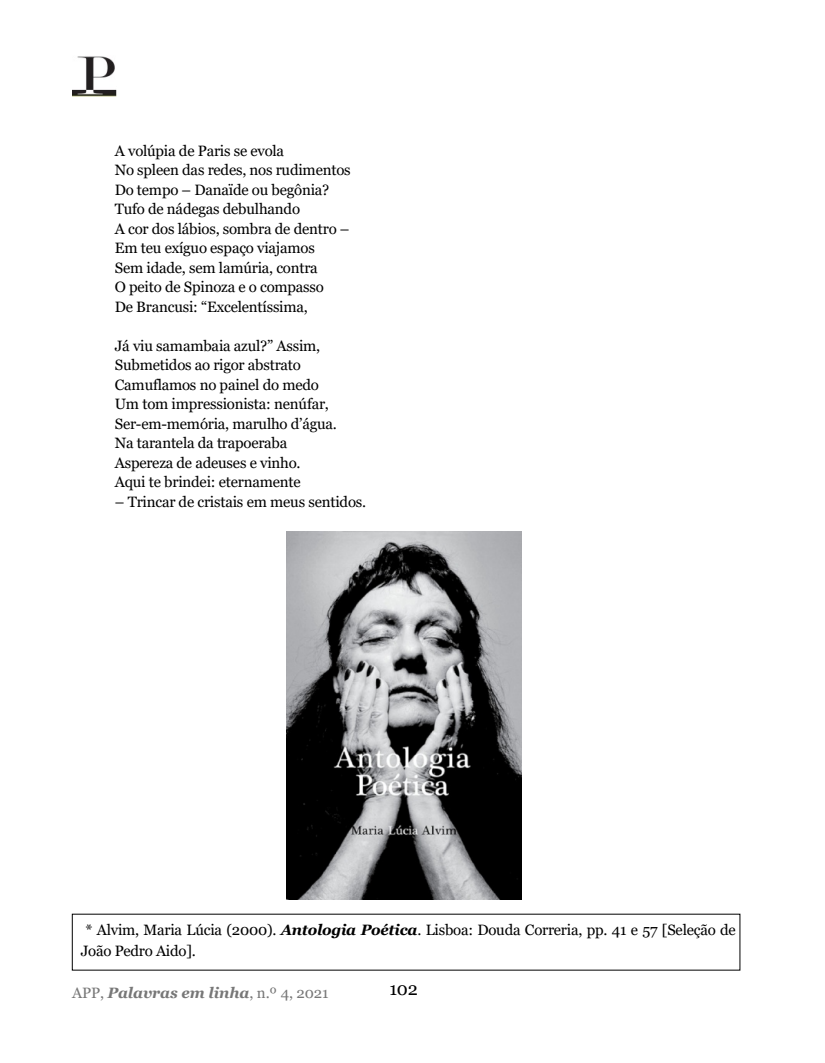
<style>
.page{position:relative;width:825px;height:1063px;background:#fff}
.page>*{position:absolute;margin:0;border:0;box-sizing:border-box;transform-origin:0 0}
.t1{font:18px "Georgia";color:#000}
.t2{font:15px/19.5px "Georgia";letter-spacing:-.015em;color:#000}
.t3{font:italic 700 15px "Georgia";letter-spacing:-.005em;color:#777}
.s1{font-weight:700;font-style:italic}
.s2{font-weight:400;font-style:normal}
</style>
<div class="page">
<img style="left:72px;top:56px;width:45px;height:40px">
<img style="left:286px;top:531px;width:235px;height:368px">
<p class="t2" style="left:115px;top:141px;width:237px">A volúpia de Paris se evola<br>No spleen das redes, nos rudimentos<br>Do tempo – Danaïde ou begônia?<br>Tufo de nádegas debulhando<br>A cor dos lábios, sombra de dentro –<br>Em teu exíguo espaço viajamos<br>Sem idade, sem lamúria, contra<br>O peito de Spinoza e o compasso<br>De Brancusi: “Excelentíssima,</p>
<p class="t2" style="left:115px;top:336px;width:224px">Já viu samambaia azul?” Assim,<br>Submetidos ao rigor abstrato<br>Camuflamos no painel do medo<br>Um tom impressionista: nenúfar,<br>Ser-em-memória, marulho d’água.<br>Na tarantela da trapoeraba<br>Aspereza de adeuses e vinho.<br>Aqui te brindei: eternamente</p>
<p class="t2" style="left:115px;top:492px;width:253px">– Trincar de cristais em meus sentidos.</p>
<p class="t2" style="left:81px;top:919px;width:656px;line-height:21px;text-indent:5px">* Alvim, Maria Lúcia (2000). <span class="s1">Antologia Poética</span>. Lisboa: Douda Correria, pp. 41 e 57 [Seleção de<br>João Pedro Aido].</p>
<p class="t3" style="left:72px;top:984px;width:258px"><span class="s2">APP,</span> Palavras em linha<span class="s2">, n.º 4, 2021</span></p>
<p class="t1" style="left:389px;top:979px;width:30px">102</p>
</div>
